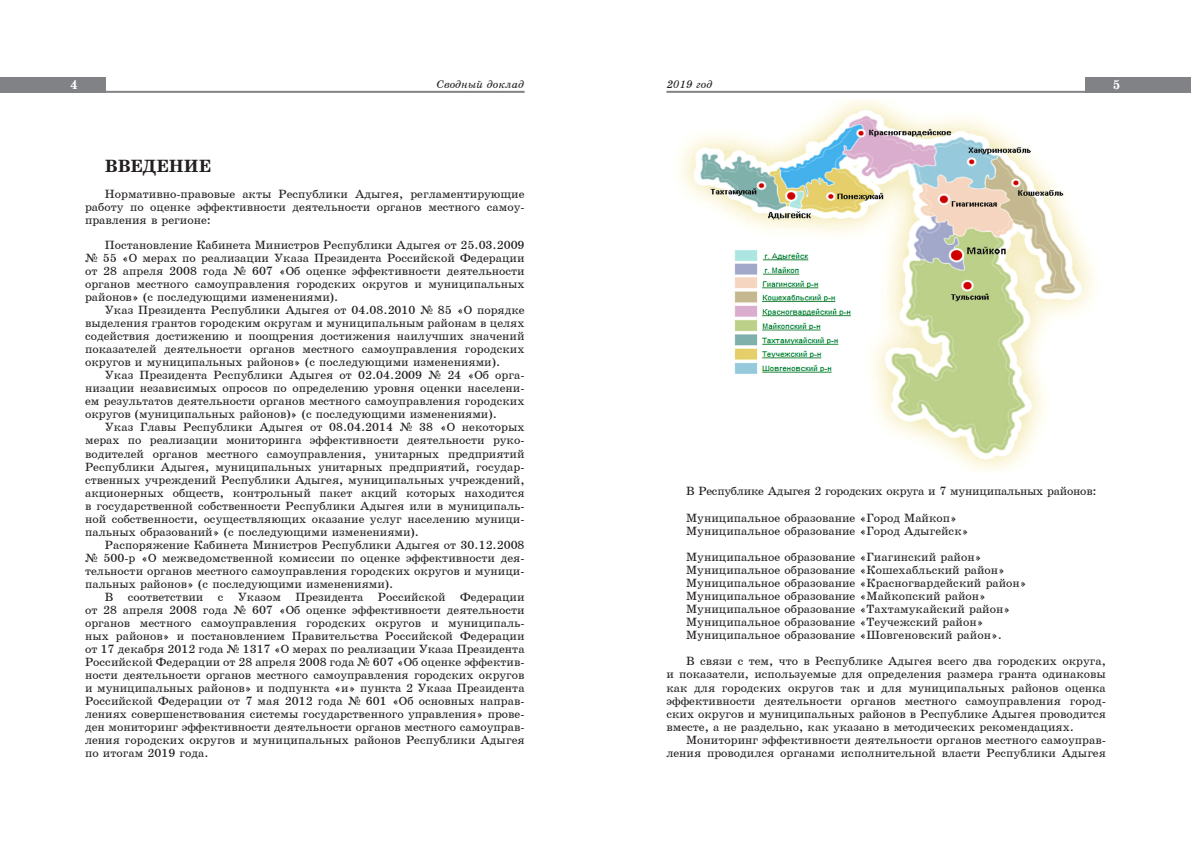
<style>
.page{position:relative;width:1191px;height:842px;background:#fff}
.page>*{position:absolute;margin:0;border:0;box-sizing:border-box;transform-origin:0 0}
._1_Заголовок_big{font:700 18px "School";color:#231f20}
.t1{font:700 13px "School";color:#fff;scale:.9 1}
._1_основной{font:12px/13px "School";color:#231f20;text-align:justify}
._1_основной-2{font:12px "School";letter-spacing:-.02em;color:#231f20}
.t2{font:italic 11px "School";color:#231f20}
</style>
<div class="page">
<hr style="left:666px;top:91px;width:427px;height:2px;background:#808285">
<div style="left:0;top:77px;width:106px;height:16px;background:#808285"></div>
<div style="left:1085px;top:77px;width:106px;height:16px;background:#808285"></div>
<hr style="left:97px;top:91px;width:427px;height:2px;background:#808285">
<img style="left:679px;top:99px;width:415px;height:372px">
<p class="t1" style="left:71px;top:78px;width:9px">4</p>
<p class="t2" style="left:437px;top:78px;width:89px">Сводный доклад</p>
<p class="t2" style="left:667px;top:78px;width:47px">2019 год</p>
<p class="t1" style="left:1113px;top:78px;width:9px">5</p>
<p class="_1_Заголовок_big" style="left:105px;top:156px;width:108px">ВВЕДЕНИЕ</p>
<p class="_1_основной" style="left:85px;top:188px;width:441px;text-indent:20px">Нормативно-правовые акты Республики Адыгея, регламентирующие работу по оценке эффективности деятельности органов местного самоу&shy;правления в регионе:</p>
<p class="_1_основной" style="left:85px;top:239px;width:441px;text-indent:20px">Постановление Кабинета Министров Республики Адыгея от 25.03.2009 № 55 «О мерах по реализации Указа Президента Российской Федерации от 28 апреля 2008 года № 607 «Об оценке эффективности деятельности органов местного самоуправления городских округов и муниципальных районов» (с последующими изменениями).</p>
<p class="_1_основной" style="left:85px;top:304px;width:441px;text-indent:20px">Указ Президента Республики Адыгея от 04.08.2010 № 85 «О порядке выделения грантов городским округам и муниципальным районам в целях содействия достижению и поощрения достижения наилучших значений показателей деятельности органов местного самоуправления городских округов и муниципальных районов» (с последующими изменениями).</p>
<p class="_1_основной" style="left:85px;top:369px;width:441px;text-indent:20px">Указ Президента Республики Адыгея от 02.04.2009 № 24 «Об орга&shy;низации независимых опросов по определению уровня оценки населени&shy;ем результатов деятельности органов местного самоуправления городских округов (муниципальных районов)» (с последующими изменениями).</p>
<p class="_1_основной" style="left:85px;top:421px;width:441px;text-indent:20px">Указ Главы Республики Адыгея от 08.04.2014 № 38 «О некоторых мерах по реализации мониторинга эффективности деятельности руко&shy;водителей органов местного самоуправления, унитарных предприятий Республики Адыгея, муниципальных унитарных предприятий, государ&shy;ственных учреждений Республики Адыгея, муниципальных учреждений, акционерных обществ, контрольный пакет акций которых находится в государственной собственности Республики Адыгея или в муниципаль&shy;ной собственности, осуществляющих оказание услуг населению муници&shy;пальных образований» (с последующими изменениями).</p>
<p class="_1_основной" style="left:85px;top:538px;width:441px;text-indent:20px">Распоряжение Кабинета Министров Республики Адыгея от 30.12.2008 № 500-р «О межведомственной комиссии по оценке эффективности дея&shy;тельности органов местного самоуправления городских округов и муници&shy;пальных районов» (с последующими изменениями).</p>
<p class="_1_основной" style="left:85px;top:590px;width:441px;text-indent:20px">В соответствии с Указом Президента Российской Федерации от 28 апреля 2008 года № 607 «Об оценке эффективности деятельности органов местного самоуправления городских округов и муниципаль&shy;ных районов» и постановлением Правительства Российской Федерации от 17 декабря 2012 года № 1317 «О мерах по реализации Указа Президента Российской Федерации от 28 апреля 2008 года № 607 «Об оценке эффектив&shy;ности деятельности органов местного самоуправления городских округов и муниципальных районов» и подпункта «и» пункта 2 Указа Президента Российской Федерации от 7 мая 2012 года № 601 «Об основных направ&shy;лениях совершенствования системы государственного управления» прове&shy;ден мониторинг эффективности деятельности органов местного самоуправ&shy;ления городских округов и муниципальных районов Республики Адыгея по итогам 2019 года.</p>
<p class="_1_основной-2" style="left:686px;top:485px;width:412px">В Республике Адыгея 2 городских округа и 7 муниципальных районов:</p>
<p class="_1_основной" style="left:686px;top:511px;width:272px">Муниципальное образование «Город Майкоп»</p>
<p class="_1_основной" style="left:686px;top:524px;width:284px">Муниципальное образование «Город Адыгейск»</p>
<p class="_1_основной" style="left:686px;top:550px;width:297px">Муниципальное образование «Гиагинский район»</p>
<p class="_1_основной" style="left:686px;top:563px;width:320px">Муниципальное образование «Кошехабльский район»</p>
<p class="_1_основной" style="left:686px;top:576px;width:342px">Муниципальное образование «Красногвардейский район»</p>
<p class="_1_основной" style="left:686px;top:589px;width:301px">Муниципальное образование «Майкопский район»</p>
<p class="_1_основной" style="left:686px;top:603px;width:326px">Муниципальное образование «Тахтамукайский район»</p>
<p class="_1_основной" style="left:686px;top:616px;width:299px">Муниципальное образование «Теучежский район»</p>
<p class="_1_основной" style="left:686px;top:629px;width:317px">Муниципальное образование «Шовгеновский район».</p>
<p class="_1_основной" style="left:666px;top:655px;width:441px;text-indent:20px">В связи с тем, что в Республике Адыгея всего два городских округа, и показатели, используемые для определения размера гранта одинаковы как для городских округов так и для муниципальных районов оценка эффективности деятельности органов местного самоуправления город&shy;ских округов и муниципальных районов в Республике Адыгея проводится вместе, а не раздельно, как указано в методических рекомендациях.</p>
<p class="_1_основной" style="left:666px;top:733px;width:441px;text-align:right">Мониторинг эффективности деятельности органов местного самоуправ&shy;ления проводился органами исполнительной власти Республики Адыгея</p>
</div>
